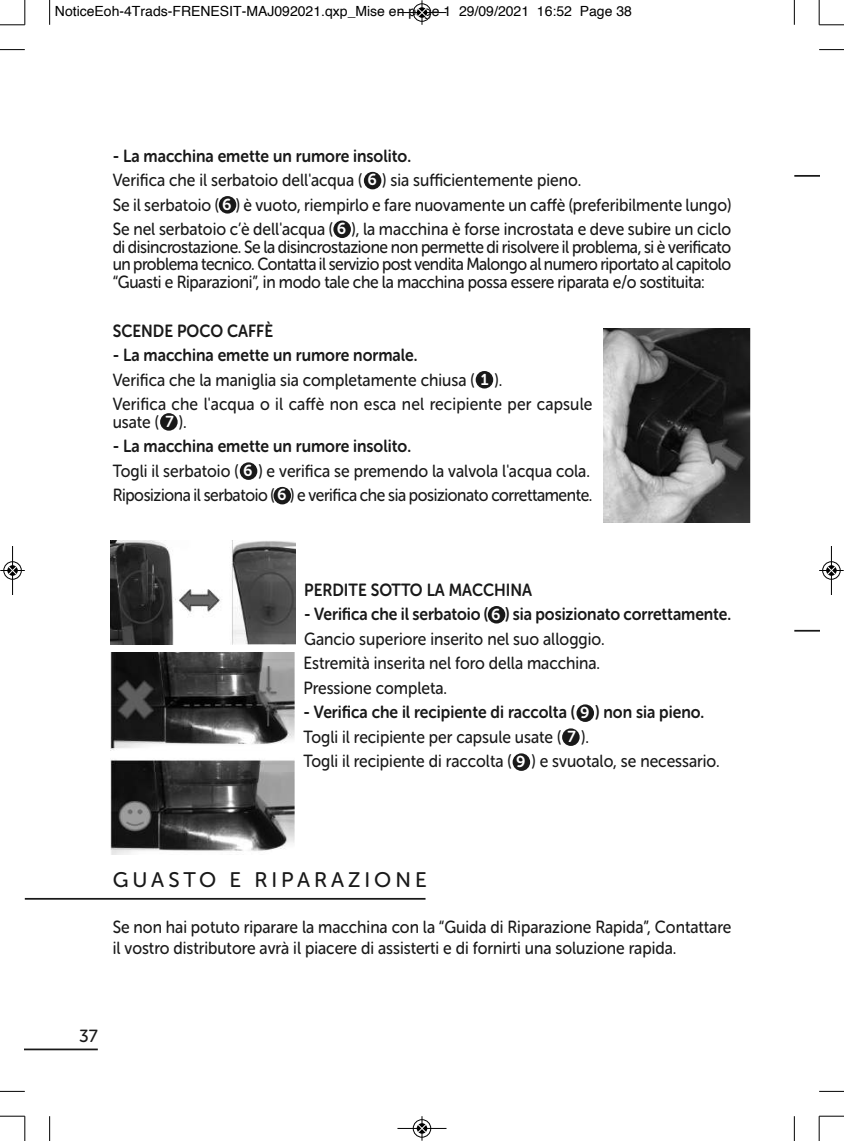
<style>
.page{position:relative;width:844px;height:1141px;background:#fff}
.page>*{position:absolute;margin:0;border:0;box-sizing:border-box;transform-origin:0 0}
.t1{font:21px "Museo Sans Rounded 500";letter-spacing:.19em;color:#191919}
.t2{font:17.5px/24.5px "Museo Sans Rounded 500";color:#191919;scale:.9 1}
.t3{font:17.5px "Museo Sans Rounded 700";color:#191919;scale:.9 1}
.t4{font:17.5px/24.5px "Museo Sans Rounded 500";letter-spacing:-.025em;color:#191919;scale:.9 1}
.t5{font:17.5px "Museo Sans Rounded 500";color:#191919}
.t6{font:15.75px "Museo Sans Rounded 700";color:#fff}
.t7{font:14px "Helvetica";color:#000}
</style>
<div class="page">
<div style="left:364px;top:172px;width:17px;height:17px;background:#191919;border-radius:50%"></div>
<div style="left:219px;top:196px;width:17px;height:18px;background:#191919;border-radius:50%"></div>
<div style="left:333px;top:221px;width:18px;height:17px;background:#191919;border-radius:50%"></div>
<div style="left:475px;top:371px;width:18px;height:18px;background:#191919;border-radius:50%"></div>
<div style="left:160px;top:413px;width:17px;height:18px;background:#191919;border-radius:50%"></div>
<div style="left:240px;top:462px;width:17px;height:18px;background:#191919;border-radius:50%"></div>
<div style="left:273px;top:487px;width:18px;height:17px;background:#191919;border-radius:50%"></div>
<div style="left:487px;top:606px;width:18px;height:17px;background:#191919;border-radius:50%"></div>
<div style="left:576px;top:704px;width:18px;height:18px;background:#191919;border-radius:50%"></div>
<div style="left:562px;top:728px;width:17px;height:18px;background:#191919;border-radius:50%"></div>
<div style="left:512px;top:753px;width:18px;height:18px;background:#191919;border-radius:50%"></div>
<hr style="left:25px;top:898px;width:400px;height:2px;background:#191919">
<hr style="left:794px;top:175px;width:25px;height:2px;background:#191919">
<hr style="left:794px;top:630px;width:25px;height:2px;background:#191919">
<img style="left:603px;top:328px;width:148px;height:194px">
<img style="left:110px;top:541px;width:185px;height:103px">
<img style="left:110px;top:653px;width:184px;height:201px">
<hr style="left:25px;top:1049px;width:73px;height:1px;background:#191919">
<svg style="left:49px;top:0;width:1px;height:25px"></svg>
<svg style="left:0;top:49px;width:25px;height:1px"></svg>
<svg style="left:793px;top:0;width:1px;height:25px"></svg>
<svg style="left:819px;top:49px;width:24px;height:1px"></svg>
<svg style="left:49px;top:1116px;width:1px;height:25px"></svg>
<svg style="left:0;top:1091px;width:25px;height:1px"></svg>
<svg style="left:793px;top:1116px;width:1px;height:25px"></svg>
<svg style="left:819px;top:1091px;width:24px;height:1px"></svg>
<svg style="left:0;top:0;width:26px;height:26px"></svg>
<svg style="left:818px;top:0;width:25px;height:26px"></svg>
<svg style="left:0;top:1116px;width:26px;height:25px"></svg>
<svg style="left:818px;top:1116px;width:25px;height:25px"></svg>
<div style="left:412px;top:3px;width:19px;height:19px;border:1px solid #fff;border-radius:50%"></div>
<hr style="left:397px;top:12px;width:49px;height:1px;background:#000">
<div style="left:413px;top:4px;width:18px;height:18px;border:1px solid #000;border-radius:50%"></div>
<svg style="left:417px;top:0;width:9px;height:25px"></svg>
<div style="left:412px;top:1119px;width:19px;height:19px;border:1px solid #fff;border-radius:50%"></div>
<hr style="left:397px;top:1128px;width:49px;height:1px;background:#000">
<div style="left:413px;top:1119px;width:18px;height:18px;border:1px solid #000;border-radius:50%"></div>
<svg style="left:417px;top:1116px;width:9px;height:25px"></svg>
<div style="left:3px;top:561px;width:19px;height:19px;border:1px solid #fff;border-radius:50%"></div>
<hr style="left:12px;top:546px;width:1px;height:49px;background:#000">
<div style="left:4px;top:562px;width:18px;height:17px;border:1px solid #000;border-radius:50%"></div>
<svg style="left:0;top:566px;width:25px;height:9px"></svg>
<div style="left:821px;top:561px;width:19px;height:19px;border:1px solid #fff;border-radius:50%"></div>
<hr style="left:830px;top:546px;width:1px;height:49px;background:#000">
<div style="left:822px;top:562px;width:18px;height:17px;border:1px solid #000;border-radius:50%"></div>
<svg style="left:819px;top:566px;width:24px;height:9px"></svg>
<p class="t7" style="left:55px;top:5px;width:578px">NoticeEoh-4Trads-FRENESIT-MAJ092021.qxp_Mise en page 1 29/09/2021 16:52 Page 38</p>
<p class="t3" style="left:113px;top:150px;width:333px">- La macchina emette un rumore insolito.</p>
<p class="t2" style="left:113px;top:170px;width:688px">Verifica che il serbatoio dell'acqua ( ) sia sufficientemente pieno.<br>Se il serbatoio ( ) è vuoto, riempirlo e fare nuovamente un caffè (preferibilmente lungo)<br>Se nel serbatoio c’è dell'acqua ( ), la macchina è forse incrostata e deve subire un ciclo</p>
<p class="t2" style="left:113px;top:240px;width:688px;line-height:17.5px;text-align:justify">di disincrostazione. Se la disincrostazione non permette di risolvere il problema, si è verificato un problema tecnico. Contatta il servizio post vendita Malongo al numero riportato al capitolo “Guasti e Riparazioni”, in modo tale che la macchina possa essere riparata e/o sostituita:</p>
<p class="t3" style="left:113px;top:325px;width:180px">SCENDE POCO CAFFÈ</p>
<p class="t3" style="left:113px;top:349px;width:340px">- La macchina emette un rumore normale.</p>
<p class="t2" style="left:113px;top:369px;width:534px">Verifica che la maniglia sia completamente chiusa ( ).<br>Verifica che l'acqua o il caffè non esca nel recipiente per capsule</p>
<p class="t2" style="left:113px;top:411px;width:84px">usate ( ).</p>
<p class="t3" style="left:113px;top:440px;width:333px">- La macchina emette un rumore insolito.</p>
<p class="t4" style="left:113px;top:460px;width:534px">Togli il serbatoio ( ) e verifica se premendo la valvola l'acqua cola.<br>Riposiziona il serbatoio ( ) e verifica che sia posizionato correttamente.</p>
<p class="t6" style="left:367px;top:174px;width:11px">6</p>
<p class="t6" style="left:222px;top:198px;width:11px">6</p>
<p class="t6" style="left:337px;top:223px;width:11px">6</p>
<p class="t6" style="left:481px;top:373px;width:9px">1</p>
<p class="t6" style="left:165px;top:416px;width:10px">7</p>
<p class="t6" style="left:243px;top:465px;width:11px">6</p>
<p class="t6" style="left:277px;top:489px;width:11px">6</p>
<p class="t3" style="left:304px;top:584px;width:255px">PERDITE SOTTO LA MACCHINA</p>
<p class="t3" style="left:304px;top:608px;width:476px">- Verifica che il serbatoio ( ) sia posizionato correttamente.</p>
<p class="t2" style="left:303px;top:628px;width:336px">Gancio superiore inserito nel suo alloggio.<br>Estremità inserita nel foro della macchina.<br>Pressione completa.</p>
<p class="t3" style="left:303px;top:706px;width:447px">- Verifica che il recipiente di raccolta ( ) non sia pieno.</p>
<p class="t2" style="left:303px;top:726px;width:464px">Togli il recipiente per capsule usate ( ).<br>Togli il recipiente di raccolta ( ) e svuotalo, se necessario.</p>
<p class="t6" style="left:491px;top:608px;width:11px">6</p>
<p class="t6" style="left:580px;top:707px;width:11px">9</p>
<p class="t6" style="left:567px;top:731px;width:10px">7</p>
<p class="t6" style="left:516px;top:756px;width:11px">9</p>
<p class="t1" style="left:113px;top:872px;width:315px">GUASTO E RIPARAZIONE</p>
<p class="t2" style="left:113px;top:918px;width:688px;line-height:21px">Se non hai potuto riparare la macchina con la “Guida di Riparazione Rapida”, Contattare il vostro distributore avrà il piacere di assisterti e di fornirti una soluzione rapida.</p>
<p class="t5" style="left:79px;top:1030px;width:20px">37</p>
</div>
